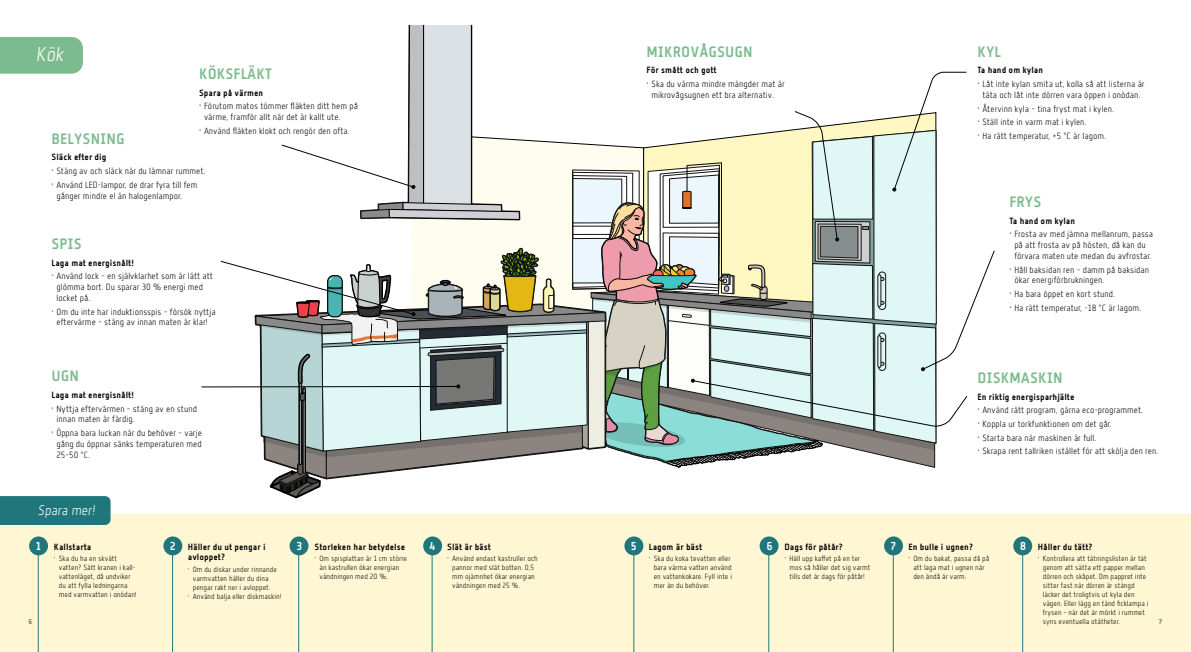
<style>
.page{position:relative;width:1191px;height:652px;background:#fff}
.page>*{position:absolute;margin:0;border:0;box-sizing:border-box;transform-origin:0 0}
.Heading_level_2{font:20px "Florin Sans LT Italic";color:#fff}
.Heading_level_3{font:15px "Florin Sans BD";color:#7bbb8d}
.t1{font:14px "Florin Sans LT Italic";color:#fff}
.t2{font:9px/10.8px "Florin Sans LT";color:#000}
.t3{font:9px/10.8px "Florin Sans BD";color:#000}
.t4{font:7.5px/9px "Florin Sans LT";color:#000}
.t5{font:7px "Florin Sans BD";color:#6b6764}
.s1{font-size:11.5px;color:#fff}
</style>
<div class="page">
<div style="left:0;top:514px;width:1191px;height:138px;background:#fff7d4"></div>
<div style="left:0;top:37px;width:83px;height:37px;background:#7bbb8d"></div>
<div style="left:0;top:496px;width:111px;height:29px;background:#1f777b"></div>
<div style="left:29px;top:536px;width:19px;height:19px;background:#1f777b;border-radius:50%"></div>
<div style="left:163px;top:536px;width:19px;height:19px;background:#1f777b;border-radius:50%"></div>
<div style="left:289px;top:536px;width:19px;height:19px;background:#1f777b;border-radius:50%"></div>
<div style="left:423px;top:536px;width:19px;height:19px;background:#1f777b;border-radius:50%"></div>
<div style="left:624px;top:536px;width:19px;height:19px;background:#1f777b;border-radius:50%"></div>
<div style="left:759px;top:536px;width:19px;height:19px;background:#1f777b;border-radius:50%"></div>
<div style="left:884px;top:536px;width:19px;height:19px;background:#1f777b;border-radius:50%"></div>
<div style="left:1013px;top:536px;width:19px;height:19px;background:#1f777b;border-radius:50%"></div>
<svg style="left:201px;top:26px;width:794px;height:473px"></svg>
<hr style="left:38px;top:555px;width:1px;height:97px;background:#1f777b">
<hr style="left:172px;top:555px;width:1px;height:97px;background:#1f777b">
<hr style="left:298px;top:555px;width:1px;height:97px;background:#1f777b">
<hr style="left:432px;top:555px;width:1px;height:97px;background:#1f777b">
<hr style="left:633px;top:555px;width:1px;height:97px;background:#1f777b">
<hr style="left:768px;top:555px;width:1px;height:97px;background:#1f777b">
<hr style="left:893px;top:555px;width:1px;height:97px;background:#1f777b">
<hr style="left:1022px;top:555px;width:1px;height:97px;background:#1f777b">
<h2 class="Heading_level_2" style="left:37px;top:42px;width:29px">Kök</h2>
<h3 class="Heading_level_3" style="left:199px;top:65px;width:74px">KÖKSFLÄKT</h3>
<h4 class="t3" style="left:199px;top:87px;width:66px">Spara på värmen</h4>
<p class="t2" style="left:204px;top:101px;width:155px;text-indent:-5px">• Förutom matos tömmer fläkten ditt hem på värme, framför allt när det är kallt ute.</p>
<p class="t2" style="left:199px;top:125px;width:152px">• Använd fläkten klokt och rengör den ofta.</p>
<h3 class="Heading_level_3" style="left:51px;top:130px;width:75px">BELYSNING</h3>
<h4 class="t3" style="left:51px;top:152px;width:57px">Släck efter dig</h4>
<p class="t2" style="left:51px;top:165px;width:155px">• Stäng av och släck när du lämnar rummet.</p>
<p class="t2" style="left:56px;top:179px;width:143px;text-indent:-5px">• Använd LED-lampor, de drar fyra till fem gånger mindre el än halogenlampor.</p>
<h3 class="Heading_level_3" style="left:51px;top:235px;width:32px">SPIS</h3>
<h4 class="t3" style="left:51px;top:257px;width:84px">Laga mat energisnålt!</h4>
<p class="t2" style="left:56px;top:271px;width:158px;text-indent:-5px">• Använd lock – en självklarhet som är lätt att glömma bort. Du sparar 30 % energi med locket på.</p>
<p class="t2" style="left:51px;top:306px;width:166px;text-align:center">• Om du inte har induktionsspis – försök nyttja eftervärme – stäng av innan maten är klar!</p>
<h3 class="Heading_level_3" style="left:51px;top:368px;width:29px">UGN</h3>
<h4 class="t3" style="left:51px;top:389px;width:84px">Laga mat energisnålt!</h4>
<p class="t2" style="left:56px;top:403px;width:142px;text-indent:-5px">• Nyttja eftervärmen – stäng av en stund innan maten är färdig.</p>
<p class="t2" style="left:56px;top:427px;width:147px;text-align:justify;text-indent:-5px">• Öppna bara luckan när du behöver – varje gång du öppnar sänks temperaturen med 25–50 °C.</p>
<h3 class="Heading_level_3" style="left:646px;top:43px;width:108px">MIKROVÅGSUGN</h3>
<h4 class="t3" style="left:646px;top:65px;width:72px">För smått och gott</h4>
<p class="t2" style="left:651px;top:79px;width:135px;text-indent:-5px">• Ska du värma mindre mängder mat är mikrovågsugnen ett bra alternativ.</p>
<h3 class="Heading_level_3" style="left:977px;top:43px;width:25px">KYL</h3>
<h4 class="t3" style="left:977px;top:65px;width:67px">Ta hand om kylan</h4>
<p class="t2" style="left:977px;top:79px;width:169px;text-align:center">• Låt inte kylan smita ut, kolla så att listerna är täta och låt inte dörren vara öppen i onödan.</p>
<p class="t2" style="left:977px;top:103px;width:138px">• Återvinn kyla – tina fryst mat i kylen.</p>
<p class="t2" style="left:977px;top:117px;width:111px">• Ställ inte in varm mat i kylen.</p>
<p class="t2" style="left:977px;top:130px;width:130px">• Ha rätt temperatur, +5 °C är lagom.</p>
<h3 class="Heading_level_3" style="left:1009px;top:193px;width:34px">FRYS</h3>
<h4 class="t3" style="left:1009px;top:215px;width:67px">Ta hand om kylan</h4>
<p class="t2" style="left:1009px;top:229px;width:145px;text-align:center">• Frosta av med jämna mellanrum, passa på att frosta av på hösten, då kan du förvara maten ute medan du avfrostar.</p>
<p class="t2" style="left:1014px;top:264px;width:136px;text-indent:-5px">• Håll baksidan ren – damm på baksidan ökar energiförbrukningen.</p>
<p class="t2" style="left:1009px;top:288px;width:107px">• Ha bara öppet en kort stund.</p>
<p class="t2" style="left:1009px;top:302px;width:133px">• Ha rätt temperatur, -18 °C är lagom.</p>
<h3 class="Heading_level_3" style="left:977px;top:369px;width:87px">DISKMASKIN</h3>
<h4 class="t3" style="left:977px;top:391px;width:99px">En riktig energisparhjälte</h4>
<p class="t2" style="left:977px;top:405px;width:167px">• Använd rätt program, gärna eco-programmet.</p>
<p class="t2" style="left:977px;top:418px;width:136px">• Koppla ur torkfunktionen om det går.</p>
<p class="t2" style="left:977px;top:432px;width:120px">• Starta bara när maskinen är full.</p>
<p class="t2" style="left:977px;top:446px;width:182px">• Skrapa rent tallriken istället för att skölja den ren.</p>
<p class="t1" style="left:38px;top:503px;width:59px">Spara mer!</p>
<p class="t3" style="left:36px;top:541px;width:57px"><span class="s1">1</span> Kallstarta</p>
<p class="t4" style="left:59px;top:554px;width:79px;text-indent:-5px">• Ska du ha en skvätt vatten? Sätt kranen i kall&shy;vattenläget, då undviker du att fylla ledningarna med varmvatten i onödan!</p>
<p class="t3" style="left:188px;top:541px;width:79px;text-indent:-18px"><span class="s1">2</span> Häller du ut pengar i avloppet?</p>
<p class="t4" style="left:188px;top:565px;width:91px;text-align:center">• Om du diskar under rinnande varmvatten häller du dina pengar rakt ner i avloppet.</p>
<p class="t4" style="left:188px;top:592px;width:95px">• Använd balja eller diskmaskin!</p>
<p class="t3" style="left:766px;top:541px;width:78px"><span class="s1">6</span> Dags för påtår?</p>
<p class="t4" style="left:789px;top:554px;width:83px;text-indent:-5px">• Häll upp kaffet på en ter mos så håller det sig varmt tills det är dags för påtår!</p>
<p class="t3" style="left:296px;top:541px;width:110px"><span class="s1">3</span> Storleken har betydelse</p>
<p class="t4" style="left:319px;top:554px;width:89px;text-indent:-5px">• Om spisplattan är 1 cm större än kastrullen ökar energian vändningen med 20 %.</p>
<p class="t3" style="left:1019px;top:541px;width:74px"><span class="s1">8</span> Håller du tätt?</p>
<p class="t4" style="left:1042px;top:554px;width:107px;text-indent:-5px">• Kontrollera att tätningslisten är tät genom att sätta ett papper mellan dörren och skåpet. Om pappret inte sitter fast när dörren är stängd läcker det troligtvis ut kyla den vägen. Eller lägg en tänd ficklampa i frysen – när det är mörkt i rummet</p>
<p class="t3" style="left:429px;top:541px;width:63px"><span class="s1">4</span> Slät är bäst</p>
<p class="t4" style="left:452px;top:554px;width:87px;text-indent:-5px">• Använd endast kastruller och pannor med slät botten. 0,5 mm ojämnhet ökar energian vändningen med 25 %.</p>
<p class="t3" style="left:631px;top:541px;width:73px"><span class="s1">5</span> Lagom är bäst</p>
<p class="t4" style="left:654px;top:554px;width:80px;text-indent:-5px">• Ska du koka tevatten eller bara värma vatten använd en vattenkokare. Fyll inte i mer än du behöver.</p>
<p class="t3" style="left:890px;top:541px;width:84px"><span class="s1">7</span> En bulle i ugnen?</p>
<p class="t4" style="left:913px;top:554px;width:77px;text-indent:-5px">• Om du bakat, passa då på att laga mat i ugnen när den ändå är varm.</p>
<p class="t5" style="left:28px;top:617px;width:5px">6</p>
<p class="t4" style="left:1042px;top:617px;width:79px">syns eventuella otätheter.</p>
<p class="t5" style="left:1159px;top:617px;width:5px">7</p>
</div>
